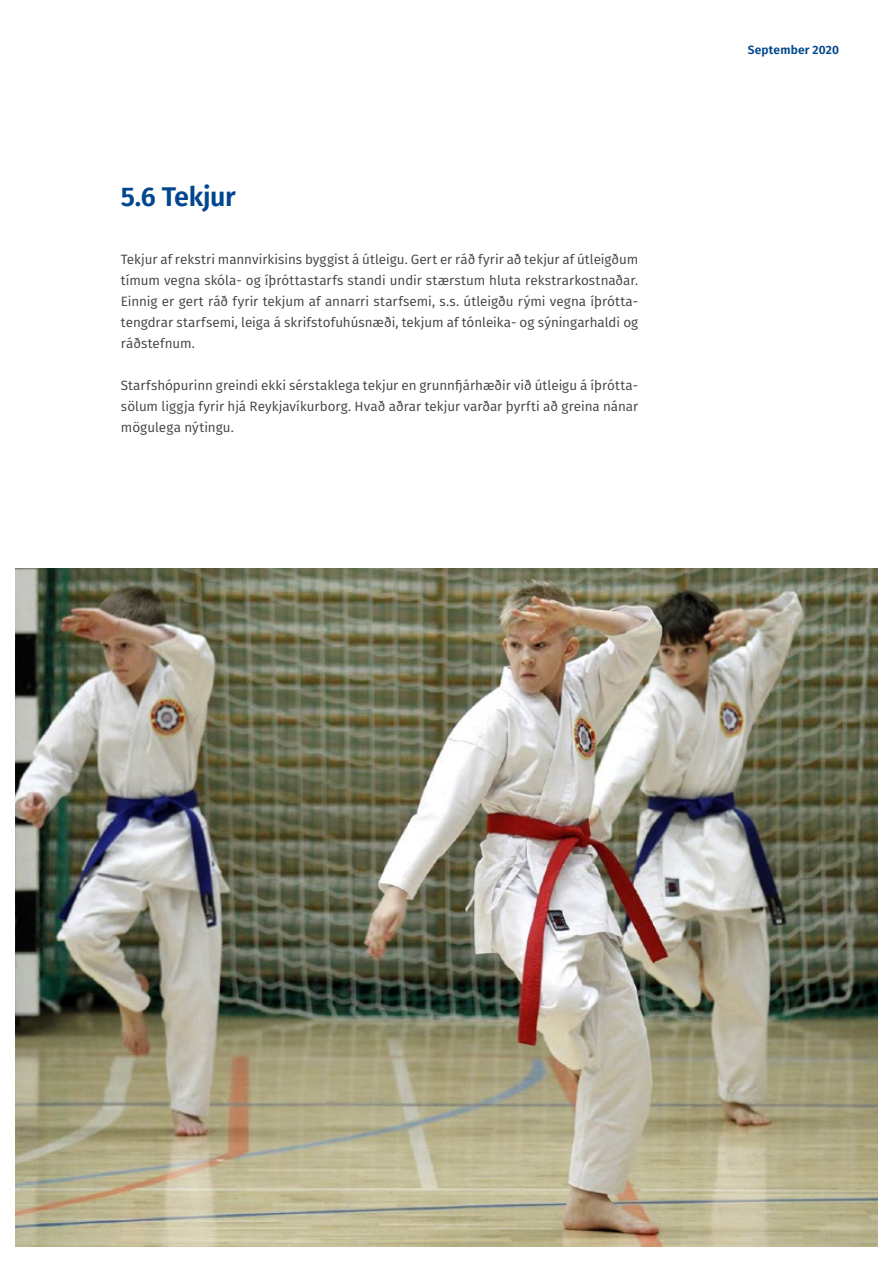
<style>
.page{position:relative;width:893px;height:1263px;background:#fff}
.page>*{position:absolute;margin:0;border:0;box-sizing:border-box;transform-origin:0 0}
.t1{font:600 27px "Fira GO";letter-spacing:-.015em;color:#00468e}
.t2{font:13.5px/21px "Fira GO";color:#414042;text-align:justify}
.t3{font:600 12px "Fira GO";letter-spacing:.015em;color:#00468e}
</style>
<div class="page">
<img style="left:15px;top:568px;width:863px;height:679px">
<h1 class="t1" style="left:121px;top:181px;width:116px">5.6 Tekjur</h1>
<p class="t2" style="left:121px;top:248px;width:519px">Tekjur af rekstri mannvirkisins byggist á útleigu. Gert er ráð fyrir að tekjur af útleigðum tímum vegna skóla- og íþróttastarfs standi undir stærstum hluta rekstrarkostnaðar.<br>Einnig er gert ráð fyrir tekjum af annarri starfsemi, s.s. útleigðu rými vegna íþrótta&shy;tengdrar starfsemi, leiga á skrifstofuhúsnæði, tekjum af tónleika- og sýningarhaldi og ráðstefnum.</p>
<p class="t2" style="left:121px;top:374px;width:519px">Starfshópurinn greindi ekki sérstaklega tekjur en grunnfjárhæðir við útleigu á íþrótta&shy;sölum liggja fyrir hjá Reykjavíkurborg. Hvað aðrar tekjur varðar þyrfti að greina nánar mögulega nýtingu.</p>
<p class="t3" style="left:748px;top:43px;width:93px">September 2020</p>
</div>
